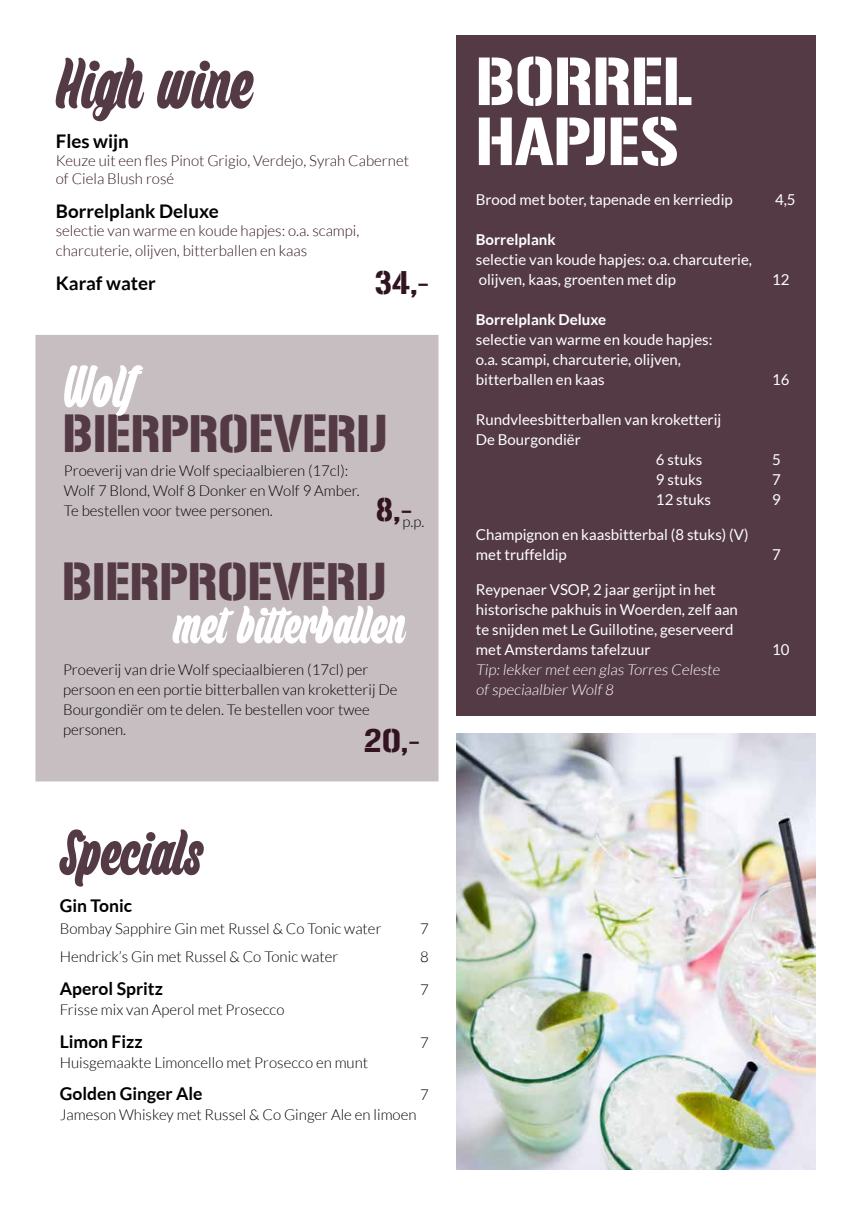
<style>
.page{position:relative;width:851px;height:1205px;background:#fff}
.page>*{position:absolute;margin:0;border:0;box-sizing:border-box;transform-origin:0 0}
.t1{font:72.5px "Backpack Personal Use";color:#543a45}
.t2{font:65px "Backpack Personal Use";color:#543a45}
.t3{font:60px/60px "Gunplay";color:#fff}
.t4{font:60px "Backpack Personal Use";color:#fff}
.t5{font:53.75px "Backpack Personal Use";color:#fff}
.t6{font:46.25px "Gunplay";color:#543a45}
.t7{font:28.75px "Gunplay";color:#321421}
.t8{font:700 18.75px "Lato";color:#000}
.t9{font:700 17.5px "Lato";color:#000}
.t10{font:300 15px/20px "Lato";color:#000}
.t11{font:15px/20px "Lato";color:#fff}
.t12{font:300 15px/18px "Lato";color:#321421}
.t13{font:300 15px/20px "Lato";color:#fff}
.t14{font:700 15px "Lato";color:#fff}
</style>
<div class="page">
<div style="left:35px;top:335px;width:403px;height:446px;background:#c7bec1"></div>
<div style="left:456px;top:35px;width:359px;height:681px;background:#543a45"></div>
<img style="left:456px;top:733px;width:359px;height:436px">
<h1 class="t1" style="left:57px;top:42px;width:197px">High wine</h1>
<p class="t8" style="left:56px;top:131px;width:75px">Fles wijn</p>
<p class="t12" style="left:56px;top:152px;width:354px">Keuze uit een fles Pinot Grigio, Verdejo, Syrah Cabernet of Ciela Blush rosé</p>
<p class="t8" style="left:56px;top:200px;width:164px">Borrelplank Deluxe</p>
<p class="t12" style="left:56px;top:221px;width:305px;line-height:20px">selectie van warme en koude hapjes: o.a. scampi, charcuterie, olijven, bitterballen en kaas</p>
<p class="t8" style="left:56px;top:272px;width:101px">Karaf water</p>
<h3 class="t7" style="left:375px;top:266px;width:56px">34,-</h3>
<h3 class="t4" style="left:64px;top:352px;width:72px">Wolf</h3>
<h3 class="t6" style="left:63px;top:407px;width:326px">BIERPROEVERIJ</h3>
<p class="t10" style="left:64px;top:461px;width:297px">Proeverij van drie Wolf speciaalbieren (17cl):<br>Wolf 7 Blond, Wolf 8 Donker en Wolf 9 Amber.<br>Te bestellen voor twee personen.</p>
<h3 class="t7" style="left:376px;top:493px;width:38px">8,-</h3>
<p class="t10" style="left:402px;top:512px;width:23px">p.p.</p>
<h3 class="t6" style="left:62px;top:555px;width:326px">BIERPROEVERIJ</h3>
<h3 class="t5" style="left:173px;top:594px;width:233px">met bitterballen</h3>
<p class="t10" style="left:63px;top:660px;width:336px">Proeverij van drie Wolf speciaalbieren (17cl) per persoon en een portie bitterballen van kroketterij De Bourgondiër om te delen. Te bestellen voor twee personen.</p>
<h3 class="t7" style="left:364px;top:724px;width:58px">20,-</h3>
<h2 class="t2" style="left:60px;top:815px;width:144px">Specials</h2>
<p class="t9" style="left:60px;top:896px;width:74px">Gin Tonic</p>
<p class="t10" style="left:60px;top:918px;width:323px">Bombay Sapphire Gin met Russel &amp; Co Tonic water</p>
<p class="t10" style="left:420px;top:918px;width:10px">7</p>
<p class="t10" style="left:60px;top:947px;width:280px">Hendrick’s Gin met Russel &amp; Co Tonic water</p>
<p class="t10" style="left:420px;top:947px;width:10px">8</p>
<p class="t9" style="left:60px;top:978px;width:104px">Aperol Spritz</p>
<p class="t10" style="left:420px;top:979px;width:10px">7</p>
<p class="t10" style="left:60px;top:999px;width:226px">Frisse mix van Aperol met Prosecco</p>
<p class="t9" style="left:60px;top:1031px;width:84px">Limon Fizz</p>
<p class="t10" style="left:420px;top:1032px;width:10px">7</p>
<p class="t10" style="left:60px;top:1052px;width:310px">Huisgemaakte Limoncello met Prosecco en munt</p>
<p class="t9" style="left:60px;top:1083px;width:144px">Golden Ginger Ale</p>
<p class="t10" style="left:420px;top:1084px;width:10px">7</p>
<p class="t10" style="left:60px;top:1104px;width:358px">Jameson Whiskey met Russel &amp; Co Ginger Ale en limoen</p>
<h3 class="t3" style="left:476px;top:53px;width:218px">BORREL<br>HAPJES</h3>
<p class="t11" style="left:476px;top:189px;width:258px">Brood met boter, tapenade en kerriedip</p>
<p class="t11" style="left:774px;top:189px;width:22px">4,5</p>
<p class="t14" style="left:476px;top:231px;width:81px">Borrelplank</p>
<p class="t11" style="left:476px;top:249px;width:278px">selectie van koude hapjes: o.a. charcuterie, olijven, kaas, groenten met dip</p>
<p class="t11" style="left:772px;top:269px;width:19px">12</p>
<p class="t14" style="left:476px;top:311px;width:132px">Borrelplank Deluxe</p>
<p class="t11" style="left:476px;top:329px;width:238px">selectie van warme en koude hapjes: o.a. scampi, charcuterie, olijven, bitterballen en kaas</p>
<p class="t11" style="left:772px;top:369px;width:19px">16</p>
<p class="t11" style="left:476px;top:409px;width:247px">Rundvleesbitterballen van kroketterij</p>
<p class="t11" style="left:476px;top:429px;width:106px">De Bourgondiër</p>
<p class="t11" style="left:656px;top:449px;width:48px">6 stuks</p>
<p class="t11" style="left:772px;top:449px;width:10px">5</p>
<p class="t11" style="left:656px;top:469px;width:48px">9 stuks</p>
<p class="t11" style="left:772px;top:469px;width:10px">7</p>
<p class="t11" style="left:656px;top:489px;width:57px">12 stuks</p>
<p class="t11" style="left:772px;top:489px;width:10px">9</p>
<p class="t11" style="left:476px;top:524px;width:274px">Champignon en kaasbitterbal (8 stuks) (V) met truffeldip</p>
<p class="t11" style="left:772px;top:544px;width:10px">7</p>
<p class="t11" style="left:476px;top:579px;width:263px">Reypenaer VSOP, 2 jaar gerijpt in het historische pakhuis in Woerden, zelf aan te snijden met Le Guillotine, geserveerd met Amsterdams tafelzuur</p>
<p class="t13" style="left:476px;top:660px;width:247px">Tip: lekker met een glas Torres Celeste of speciaalbier Wolf 8</p>
<p class="t11" style="left:772px;top:639px;width:19px">10</p>
</div>
